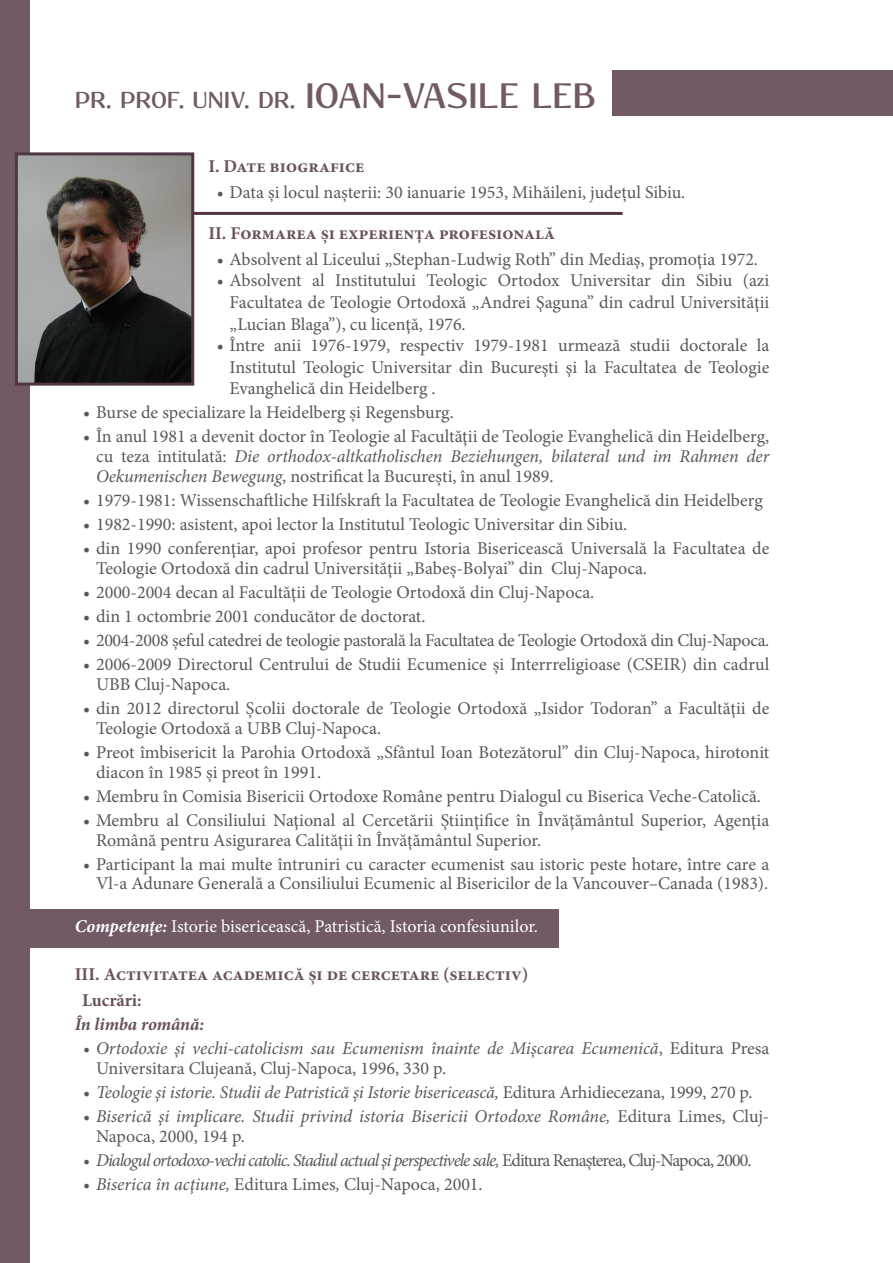
<style>
.page{position:relative;width:893px;height:1263px;background:#fff}
.page>*{position:absolute;margin:0;border:0;box-sizing:border-box;transform-origin:0 0}
.t1{font:700 25.5px "Resagokr";color:#715a65}
.t2{font:18px/19.8px "Minion Pro";color:#57585a}
.t3{font:italic 18px/19.8px "Minion Pro";letter-spacing:-.015em;color:#57585a}
.t4{font:700 18px/25.8px "Minion Pro";color:#69515d}
.t5{font:italic 18px "Minion Pro";letter-spacing:-.055em;color:#57585a}
.t6{font:18px "Minion Pro";letter-spacing:-.02em;color:#57585a}
.t7{font:18px "Minion Pro";color:#fff}
.t8{font:italic 700 18px "Minion Pro";letter-spacing:-.005em;color:#69515d}
.s1{font-size:39px}
.s2{font-style:italic}
.s3{font-weight:700;font-style:italic}
.s4{font-style:normal}
</style>
<div class="page">
<div style="left:0;top:0;width:30px;height:1263px;background:#715a65"></div>
<div style="left:612px;top:70px;width:281px;height:46px;background:#715a65"></div>
<div style="left:0;top:909px;width:559px;height:39px;background:#715a65"></div>
<img style="left:19px;top:156px;width:171px;height:226px">
<div style="left:15px;top:152px;width:179px;height:234px;border:3px solid #513545"></div>
<hr style="left:192px;top:212px;width:431px;height:3px;background:#513545">
<h1 class="t1" style="left:75px;top:88px;width:522px">PR. PROF. UNIV. DR. <span class="s1">IOAN-VASILE LEB</span></h1>
<p class="t4" style="left:208px;top:153px;width:158px">I. Date biografice</p>
<p class="t2" style="left:217px;top:182px;width:470px">• Data şi locul naşterii: 30 ianuarie 1953, Mihăileni, județul Sibiu.</p>
<p class="t4" style="left:208px;top:220px;width:348px">II. Formarea şi experienţa profesională</p>
<p class="t2" style="left:217px;top:249px;width:543px">• Absolvent al Liceului „Stephan-Ludwig Roth” din Mediaş, promoţia 1972.</p>
<p class="t2" style="left:230px;top:270px;width:541px;line-height:21.6px;text-align:justify;text-indent:-13px">• Absolvent al Institutului Teologic Ortodox Universitar din Sibiu (azi Facultatea de Teologie Ortodoxă „Andrei Şaguna” din cadrul Universităţii „Lucian Blaga”), cu licenţă, 1976.</p>
<p class="t2" style="left:230px;top:335px;width:541px;line-height:21.6px;text-align:justify;text-indent:-13px">• Între anii 1976-1979, respectiv 1979-1981 urmează studii doctorale la Institutul Teologic Universitar din Bucureşti şi la Facultatea de Teologie Evanghelică din Heidelberg .</p>
<p class="t2" style="left:83px;top:403px;width:372px">• Burse de specializare la Heidelberg şi Regensburg.</p>
<p class="t2" style="left:96px;top:427px;width:675px;text-align:justify;text-indent:-13px">• În anul 1981 a devenit doctor în Teologie al Facultăţii de Teologie Evanghelică din Heidelberg, cu teza intitulată: <span class="s2">Die orthodox-altkatholischen Beziehungen, bilateral und im Rahmen der Oekumenischen Bewegung</span>, nostrificat la Bucureşti, în anul 1989.</p>
<p class="t2" style="left:83px;top:490px;width:681px">• 1979-1981: Wissenschaftliche Hilfskraft la Facultatea de Teologie Evanghelică din Heidelberg</p>
<p class="t2" style="left:83px;top:514px;width:545px">• 1982-1990: asistent, apoi lector la Institutul Teologic Universitar din Sibiu.</p>
<p class="t2" style="left:96px;top:539px;width:675px;text-indent:-13px">• din 1990 conferenţiar, apoi profesor pentru Istoria Bisericească Universală la Facultatea de<br>Teologie Ortodoxă din cadrul Universităţii „Babeş-Bolyai” din Cluj-Napoca.</p>
<p class="t2" style="left:83px;top:582px;width:513px">• 2000-2004 decan al Facultăţii de Teologie Ortodoxă din Cluj-Napoca.</p>
<p class="t2" style="left:83px;top:606px;width:344px">• din 1 octombrie 2001 conducător de doctorat.</p>
<p class="t6" style="left:83px;top:628px;width:688px">• 2004-2008 şeful catedrei de teologie pastorală la Facultatea de Teologie Ortodoxă din Cluj-Napoca.</p>
<p class="t2" style="left:96px;top:654px;width:675px;text-indent:-13px">• 2006-2009 Directorul Centrului de Studii Ecumenice şi Interrreligioase (CSEIR) din cadrul<br>UBB Cluj-Napoca.</p>
<p class="t2" style="left:96px;top:698px;width:675px;text-indent:-13px">• din 2012 directorul Şcolii doctorale de Teologie Ortodoxă „Isidor Todoran” a Facultăţii de<br>Teologie Ortodoxă a UBB Cluj-Napoca.</p>
<p class="t2" style="left:96px;top:742px;width:675px;text-indent:-13px">• Preot îmbisericit la Parohia Ortodoxă „Sfântul Ioan Botezătorul” din Cluj-Napoca, hirotonit diacon în 1985 şi preot în 1991.</p>
<p class="t2" style="left:83px;top:786px;width:679px">• Membru în Comisia Bisericii Ortodoxe Române pentru Dialogul cu Biserica Veche-Catolică.</p>
<p class="t2" style="left:96px;top:810px;width:675px;text-indent:-13px">• Membru al Consiliului Naţional al Cercetării Ştiinţifice în Învăţământul Superior, Agenţia<br>Română pentru Asigurarea Calităţii în Învăţământul Superior.</p>
<p class="t2" style="left:83px;top:854px;width:687px;text-align:right">• Participant la mai multe întruniri cu caracter ecumenist sau istoric peste hotare, între care a<br>Vl-a Adunare Generală a Consiliului Ecumenic al Bisericilor de la Vancouver–Canada (1983).</p>
<p class="t7" style="left:75px;top:914px;width:465px"><span class="s3">Competenţe:</span> Istorie bisericească, Patristică, Istoria confesiunilor.</p>
<p class="t4" style="left:82px;top:961px;width:448px;text-indent:-8px">III. Activitatea academică şi de cercetare (selectiv)<br>Lucrări:</p>
<p class="t8" style="left:75px;top:1012px;width:131px">În limba română:</p>
<p class="t3" style="left:96px;top:1039px;width:675px;text-indent:-13px">• Ortodoxie şi vechi-catolicism sau Ecumenism înainte de Mişcarea Ecumenică<span class="s4">, Editura Presa<br>Universitara Clujeană, Cluj-Napoca, 1996, 330 p.</span></p>
<p class="t3" style="left:83px;top:1082px;width:671px">• Teologie şi istorie. Studii de Patristică şi Istorie bisericească, <span class="s4">Editura Arhidiecezana, 1999, 270 p.</span></p>
<p class="t3" style="left:96px;top:1107px;width:675px;text-indent:-13px">• Biserică şi implicare. Studii privind istoria Bisericii Ortodoxe Române, <span class="s4">Editura Limes, Cluj-<br>Napoca, 2000, 194 p.</span></p>
<p class="t5" style="left:83px;top:1148px;width:670px">• Dialogul ortodoxo-vechi catolic. Stadiul actual şi perspectivele sale, <span class="s4">Editura Renaşterea, Cluj-Napoca, 2000.</span></p>
<p class="t2" style="left:83px;top:1175px;width:401px"><span class="s2">• Biserica în acţiune,</span> Editura Limes<span class="s2">,</span> Cluj-Napoca, 2001.</p>
</div>
